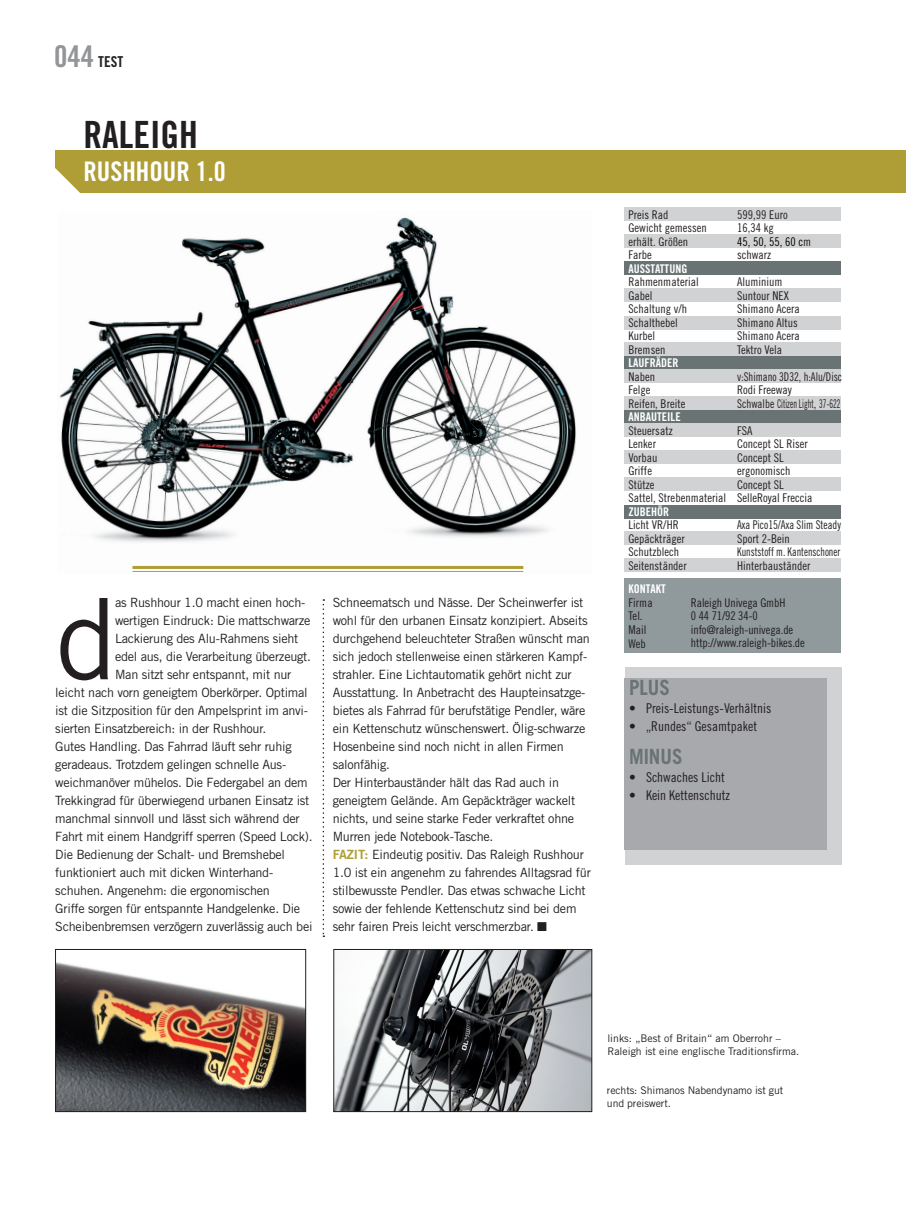
<style>
.page{position:relative;width:919px;height:1217px;background:#fff}
.page>*{position:absolute;margin:0;border:0;box-sizing:border-box;transform-origin:0 0}
.t1{font:112.5px "Trade Gothic";color:#231f20}
.t2{font:37.5px "Trade Gothic Bold Cond Twenty";color:#231f20}
.t3{font:27px "Trade Gothic Bold Cond Twenty";color:#fff}
.t4{font:700 21px "Trade Gothic";color:#697374;scale:.9 1}
.t5{font:15px "Trade Gothic Bold Cond Twenty";color:#231f20}
.t6{font:13.5px "Trade Gothic Cond Eighteen";color:#231f20}
.t7{font:12.75px/18px "Trade Gothic";letter-spacing:-.02em;color:#231f20}
.t8{font:12px "Trade Gothic Cond Eighteen";color:#231f20}
.t9{font:12px "Trade Gothic Cond Eighteen";color:#231f20;scale:.9 1}
.t10{font:12px "Trade Gothic Bold Cond Twenty";color:#fff}
.t11{font:12px "Trade Gothic Cond Eighteen";color:#231f20;scale:.93 1}
.t12{font:12px "Trade Gothic Cond Eighteen";color:#231f20;scale:.85 1}
.t13{font:12px "Trade Gothic Cond Eighteen";color:#000}
.t14{font:10.5px/12.6px "Trade Gothic";color:#231f20}
.s1{font-size:30px;color:#939598}
.s2{font-family:"Trade Gothic Bold Two";color:#af9d35}
.s3{color:#231f20}
</style>
<div class="page">
<img style="left:59px;top:217px;width:518px;height:355px">
<svg style="left:322px;top:599px;width:2px;height:337px"></svg>
<div style="left:55px;top:150px;width:851px;height:42px;background:#af9d35"></div>
<svg style="left:55px;top:168px;width:25px;height:50px"></svg>
<hr style="left:132px;top:566px;width:391px;height:3px;background:#af9d35">
<hr style="left:132px;top:571px;width:391px;height:1px;background:#af9d35">
<img style="left:335px;top:951px;width:255px;height:158px">
<div style="left:333px;top:949px;width:259px;height:162px;border:1px solid #231f20"></div>
<img style="left:57px;top:962px;width:247px;height:147px">
<div style="left:55px;top:949px;width:251px;height:162px;border:1px solid #231f20"></div>
<div style="left:624px;top:578px;width:217px;height:74px;background:#90999c"></div>
<div style="left:624px;top:316px;width:217px;height:13px;background:#d1d2d4"></div>
<div style="left:624px;top:505px;width:217px;height:13px;background:#697374"></div>
<div style="left:624px;top:410px;width:217px;height:14px;background:#697374"></div>
<div style="left:624px;top:356px;width:217px;height:14px;background:#697374"></div>
<div style="left:624px;top:207px;width:217px;height:14px;background:#d1d2d4"></div>
<div style="left:624px;top:234px;width:217px;height:14px;background:#d1d2d4"></div>
<div style="left:624px;top:261px;width:217px;height:14px;background:#697374"></div>
<div style="left:624px;top:288px;width:217px;height:14px;background:#d1d2d4"></div>
<div style="left:624px;top:342px;width:217px;height:14px;background:#d1d2d4"></div>
<div style="left:624px;top:369px;width:217px;height:14px;background:#d1d2d4"></div>
<div style="left:624px;top:396px;width:217px;height:14px;background:#d1d2d4"></div>
<div style="left:624px;top:423px;width:217px;height:14px;background:#d1d2d4"></div>
<div style="left:624px;top:450px;width:217px;height:14px;background:#d1d2d4"></div>
<div style="left:624px;top:477px;width:217px;height:14px;background:#d1d2d4"></div>
<div style="left:624px;top:531px;width:217px;height:14px;background:#d1d2d4"></div>
<div style="left:624px;top:558px;width:217px;height:14px;background:#d1d2d4"></div>
<div style="left:624px;top:667px;width:217px;height:197px;background:#d1d2d4"></div>
<div style="left:624px;top:678px;width:202px;height:171px;background:#a8a9ad"></div>
<p class="t5" style="left:54px;top:52px;width:70px"><span class="s1">044</span> TEST</p>
<p class="t2" style="left:83px;top:112px;width:82px">RALEIGH</p>
<p class="t3" style="left:83px;top:155px;width:144px">RUSHHOUR 1.0</p>
<p class="t1" style="left:55px;top:571px;width:63px">d</p>
<p class="t7" style="left:115px;top:593px;width:192px">as Rushhour 1.0 macht einen hoch-</p>
<p class="t7" style="left:115px;top:611px;width:197px">wertigen Eindruck: Die mattschwarze</p>
<p class="t7" style="left:115px;top:629px;width:185px">Lackierung des Alu-Rahmens sieht</p>
<p class="t7" style="left:115px;top:647px;width:197px">edel aus, die Verarbeitung überzeugt.</p>
<p class="t7" style="left:115px;top:665px;width:178px">Man sitzt sehr entspannt, mit nur</p>
<p class="t7" style="left:55px;top:683px;width:254px">leicht nach vorn geneigtem Oberkörper. Optimal</p>
<p class="t7" style="left:55px;top:701px;width:254px">ist die Sitzposition für den Ampelsprint im anvi-</p>
<p class="t7" style="left:55px;top:719px;width:213px">sierten Einsatzbereich: in der Rushhour.</p>
<p class="t7" style="left:55px;top:737px;width:259px">Gutes Handling. Das Fahrrad läuft sehr ruhig geradeaus. Trotzdem gelingen schnelle Aus&shy;weichmanöver mühelos. Die Federgabel an dem Trekkingrad für überwiegend urbanen Einsatz ist manchmal sinnvoll und lässt sich während der Fahrt mit einem Handgriff sperren (Speed Lock).</p>
<p class="t7" style="left:55px;top:845px;width:259px">Die Bedienung der Schalt- und Bremshebel funktioniert auch mit dicken Winterhand&shy;schuhen. Angenehm: die ergonomischen<br>Griffe sorgen für entspannte Handgelenke. Die Scheibenbremsen verzögern zuverlässig auch bei</p>
<p class="t7" style="left:332px;top:593px;width:259px">Schneematsch und Nässe. Der Scheinwerfer ist wohl für den urbanen Einsatz konzipiert. Abseits durchgehend beleuchteter Straßen wünscht man sich jedoch stellenweise einen stärkeren Kampf&shy;strahler. Eine Lichtautomatik gehört nicht zur Ausstattung. In Anbetracht des Haupteinsatzge&shy;bietes als Fahrrad für berufstätige Pendler, wäre ein Kettenschutz wünschenswert. Ölig-schwarze Hosenbeine sind noch nicht in allen Firmen salonfähig.</p>
<p class="t7" style="left:332px;top:773px;width:244px">Der Hinterbauständer hält das Rad auch in geneigtem Gelände. Am Gepäckträger wackelt nichts, und seine starke Feder verkraftet ohne Murren jede Notebook-Tasche.</p>
<p class="t7" style="left:332px;top:845px;width:260px"><span class="s2">Fazit:</span> Eindeutig positiv. Das Raleigh Rushhour 1.0 ist ein angenehm zu fahrendes Alltagsrad für stilbewusste Pendler. Das etwas schwache Licht sowie der fehlende Kettenschutz sind bei dem sehr fairen Preis leicht verschmerzbar. ■</p>
<p class="t8" style="left:628px;top:207px;width:41px">Preis Rad</p>
<p class="t8" style="left:628px;top:221px;width:79px">Gewicht gemessen</p>
<p class="t8" style="left:628px;top:234px;width:61px">erhält. Größen</p>
<p class="t8" style="left:628px;top:248px;width:25px">Farbe</p>
<p class="t10" style="left:628px;top:261px;width:7px">AUSS</p>
<p class="t10" style="left:650px;top:261px;width:38px">TATTUN G</p>
<p class="t8" style="left:628px;top:275px;width:71px">Rahmenmaterial</p>
<p class="t8" style="left:628px;top:288px;width:25px">Gabel</p>
<p class="t8" style="left:628px;top:302px;width:60px">Schaltung v/h</p>
<p class="t8" style="left:628px;top:315px;width:51px">Schalthebel</p>
<p class="t8" style="left:628px;top:329px;width:28px">Kurbel</p>
<p class="t8" style="left:628px;top:342px;width:38px">Bremsen</p>
<p class="t10" style="left:628px;top:355px;width:51px">LAUFRÄDER</p>
<p class="t8" style="left:628px;top:369px;width:28px">Naben</p>
<p class="t8" style="left:628px;top:383px;width:23px">Felge</p>
<p class="t8" style="left:628px;top:396px;width:58px">Reifen, Breite</p>
<p class="t10" style="left:628px;top:409px;width:7px">ANBAU</p>
<p class="t10" style="left:657px;top:409px;width:24px">TEILE</p>
<p class="t8" style="left:628px;top:423px;width:45px">Steuersatz</p>
<p class="t8" style="left:628px;top:437px;width:29px">Lenker</p>
<p class="t8" style="left:628px;top:450px;width:30px">Vorbau</p>
<p class="t8" style="left:628px;top:464px;width:25px">Griffe</p>
<p class="t8" style="left:628px;top:477px;width:27px">Stütze</p>
<p class="t8" style="left:628px;top:491px;width:99px">Sattel, Strebenmaterial</p>
<p class="t10" style="left:628px;top:504px;width:42px">ZUBEHÖR</p>
<p class="t8" style="left:628px;top:518px;width:51px">Licht VR/HR</p>
<p class="t8" style="left:628px;top:531px;width:57px">Gepäckträger</p>
<p class="t8" style="left:628px;top:545px;width:52px">Schutzblech</p>
<p class="t8" style="left:628px;top:558px;width:59px">Seitenständer</p>
<p class="t8" style="left:737px;top:207px;width:52px">599,99 Euro</p>
<p class="t8" style="left:737px;top:221px;width:38px">16,34 kg</p>
<p class="t13" style="left:737px;top:234px;width:75px">45, 50, 55, 60 c<span class="s3">m</span></p>
<p class="t8" style="left:737px;top:248px;width:35px">schwarz</p>
<p class="t8" style="left:737px;top:275px;width:47px">Aluminium</p>
<p class="t8" style="left:737px;top:288px;width:53px">Suntour NEX</p>
<p class="t8" style="left:737px;top:302px;width:64px">Shimano Acera</p>
<p class="t8" style="left:737px;top:315px;width:62px">Shimano Altus</p>
<p class="t8" style="left:737px;top:329px;width:64px">Shimano Acera</p>
<p class="t8" style="left:737px;top:342px;width:46px">Tektro Vela</p>
<p class="t9" style="left:737px;top:369px;width:118px">v:Shimano 3D32, h:Alu/Disc</p>
<p class="t8" style="left:737px;top:383px;width:56px">Rodi Freeway</p>
<p class="t11" style="left:737px;top:396px;width:113px">Schwalbe Citizen Light, 37-622</p>
<p class="t8" style="left:737px;top:423px;width:17px">FSA</p>
<p class="t8" style="left:737px;top:437px;width:72px">Concept SL Riser</p>
<p class="t8" style="left:737px;top:450px;width:48px">Concept SL</p>
<p class="t8" style="left:737px;top:464px;width:55px">ergonomisch</p>
<p class="t8" style="left:737px;top:477px;width:48px">Concept SL</p>
<p class="t8" style="left:737px;top:491px;width:77px">SelleRoyal Freccia</p>
<p class="t9" style="left:737px;top:518px;width:117px">Axa Pico15/Axa Slim Steady</p>
<p class="t8" style="left:737px;top:531px;width:54px">Sport 2-Bein</p>
<p class="t12" style="left:737px;top:545px;width:123px">Kunststoff m. Kantenschoner</p>
<p class="t8" style="left:737px;top:558px;width:75px">Hinterbauständer</p>
<p class="t10" style="left:628px;top:581px;width:39px">KONTAKT</p>
<p class="t8" style="left:628px;top:595px;width:25px">Firma</p>
<p class="t8" style="left:628px;top:609px;width:16px">Tel.</p>
<p class="t8" style="left:628px;top:622px;width:19px">Mail</p>
<p class="t8" style="left:628px;top:636px;width:19px">Web</p>
<p class="t8" style="left:691px;top:595px;width:96px">Raleigh Univega GmbH</p>
<p class="t8" style="left:691px;top:608px;width:68px">0 44 71/92 34-0</p>
<p class="t8" style="left:691px;top:622px;width:104px">info@raleigh-univega.de</p>
<p class="t8" style="left:691px;top:635px;width:115px">http://www.raleigh-bikes.de</p>
<p class="t4" style="left:629px;top:674px;width:47px">PLUS</p>
<p class="t6" style="left:629px;top:699px;width:144px">• Preis-Leistungs-Verhältnis</p>
<p class="t6" style="left:629px;top:717px;width:129px">• „Rundes“ Gesamtpaket</p>
<p class="t4" style="left:629px;top:743px;width:61px">MINUS</p>
<p class="t6" style="left:629px;top:768px;width:97px">• Schwaches Licht</p>
<p class="t6" style="left:629px;top:786px;width:102px">• Kein Kettenschutz</p>
<p class="t14" style="left:607px;top:1031px;width:193px">links: „Best of Britain“ am Oberrohr –<br>Raleigh ist eine englische Traditionsfirma.</p>
<p class="t14" style="left:607px;top:1083px;width:178px">rechts: Shimanos Nabendynamo ist gut und preiswert.</p>
</div>
